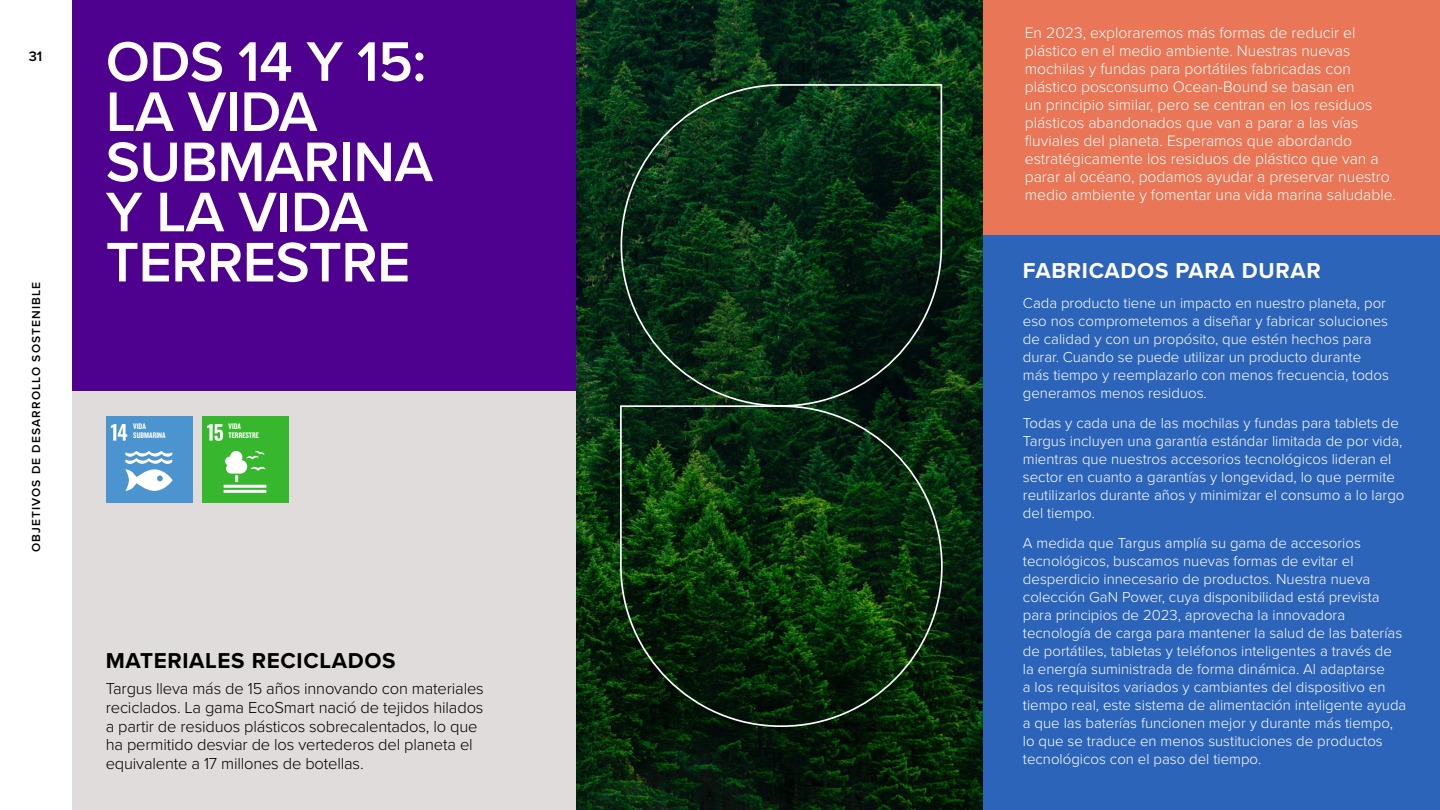
<style>
.page{position:relative;width:1440px;height:810px;background:#fff}
.page>*{position:absolute;margin:0;border:0;box-sizing:border-box;transform-origin:0 0}
.t1{font:600 57.75px/50.2px "Proxima Nova";letter-spacing:-.01em;color:#fff}
.t2{font:700 22.35px "Proxima Nova";letter-spacing:.03em;color:#000}
.t3{font:700 22.35px "Proxima Nova";letter-spacing:.03em;color:#fff}
.t4{font:300 16.5px/18.8px "Proxima Nova";letter-spacing:-.01em;color:#000}
.t5{font:300 15.75px/18.1px "Proxima Nova";color:#fff}
.t6{font:300 15px/18px "Proxima Nova";color:#fff}
.t7{font:600 14.25px "Proxima Nova";color:#000}
.t8{font:600 12px "Proxima Nova";letter-spacing:.09em;color:#000}
.t9{font:8.4px/8.8px "Knockout HTF49 Liteweight";color:#fff}
</style>
<div class="page">
<div style="left:960px;top:0;width:480px;height:278px;background:#e97656"></div>
<div style="left:72px;top:390px;width:504px;height:420px;background:#dfdcdb"></div>
<div style="left:968px;top:236px;width:472px;height:574px;background:#2c64b9"></div>
<div style="left:72px;top:0;width:596px;height:391px;background:#4e008e"></div>
<img style="left:576px;top:0;width:407px;height:810px">
<svg style="left:619px;top:405px;width:325px;height:323px"></svg>
<svg style="left:620px;top:83px;width:323px;height:325px"></svg>
<div style="left:106px;top:416px;width:87px;height:87px;background:#4b94cf"></div>
<svg style="left:111px;top:424px;width:16px;height:17px"></svg>
<svg style="left:125px;top:451px;width:48px;height:40px"></svg>
<div style="left:202px;top:416px;width:87px;height:87px;background:#37b72e"></div>
<svg style="left:207px;top:424px;width:16px;height:17px"></svg>
<hr style="left:224px;top:485px;width:42px;height:3px;background:#fff">
<hr style="left:224px;top:490px;width:42px;height:3px;background:#fff">
<svg style="left:225px;top:451px;width:40px;height:31px"></svg>
<p class="t7" style="left:29px;top:45px;width:15px">31</p>
<p class="t8" style="left:27px;top:552px;width:271px;rotate:-90deg">OBJETIVOS DE DESARROLLO SOSTENIBLE</p>
<h1 class="t1" style="left:106px;top:35px;width:329px">ODS 14 Y 15:<br>LA VIDA<br>SUBMARINA<br>Y LA VIDA<br>TERRESTRE</h1>
<p class="t9" style="left:133px;top:422px;width:34px">VIDA<br>SUBMARINA</p>
<p class="t9" style="left:228px;top:422px;width:32px">VIDA<br>TERRESTRE</p>
<h2 class="t2" style="left:106px;top:644px;width:291px">MATERIALES RECICLADOS</h2>
<p class="t4" style="left:106px;top:678px;width:380px">Targus lleva más de 15 años innovando con materiales reciclados. La gama EcoSmart nació de tejidos hilados a partir de residuos plásticos sobrecalentados, lo que ha permitido desviar de los vertederos del planeta el equivalente a 17 millones de botellas.</p>
<p class="t5" style="left:1025px;top:22px;width:373px">En 2023, exploraremos más formas de reducir el plástico en el medio ambiente. Nuestras nuevas mochilas y fundas para portátiles fabricadas con plástico posconsumo Ocean-Bound se basan en<br>un principio similar, pero se centran en los residuos plásticos abandonados que van a parar a las vías fluviales del planeta. Esperamos que abordando estratégicamente los residuos de plástico que van a parar al océano, podamos ayudar a preservar nuestro medio ambiente y fomentar una vida marina saludable.</p>
<h2 class="t3" style="left:1023px;top:254px;width:299px">FABRICADOS PARA DURAR</h2>
<p class="t6" style="left:1023px;top:293px;width:368px">Cada producto tiene un impacto en nuestro planeta, por eso nos comprometemos a diseñar y fabricar soluciones de calidad y con un propósito, que estén hechos para durar. Cuando se puede utilizar un producto durante más tiempo y reemplazarlo con menos frecuencia, todos generamos menos residuos.</p>
<p class="t6" style="left:1023px;top:413px;width:383px">Todas y cada una de las mochilas y fundas para tablets de Targus incluyen una garantía estándar limitada de por vida, mientras que nuestros accesorios tecnológicos lideran el sector en cuanto a garantías y longevidad, lo que permite reutilizarlos durante años y minimizar el consumo a lo largo del tiempo.</p>
<p class="t6" style="left:1023px;top:533px;width:385px">A medida que Targus amplía su gama de accesorios tecnológicos, buscamos nuevas formas de evitar el desperdicio innecesario de productos. Nuestra nueva colección GaN Power, cuya disponibilidad está prevista para principios de 2023, aprovecha la innovadora tecnología de carga para mantener la salud de las baterías de portátiles, tabletas y teléfonos inteligentes a través de la energía suministrada de forma dinámica. Al adaptarse<br>a los requisitos variados y cambiantes del dispositivo en tiempo real, este sistema de alimentación inteligente ayuda a que las baterías funcionen mejor y durante más tiempo, lo que se traduce en menos sustituciones de productos tecnológicos con el paso del tiempo.</p>
</div>
